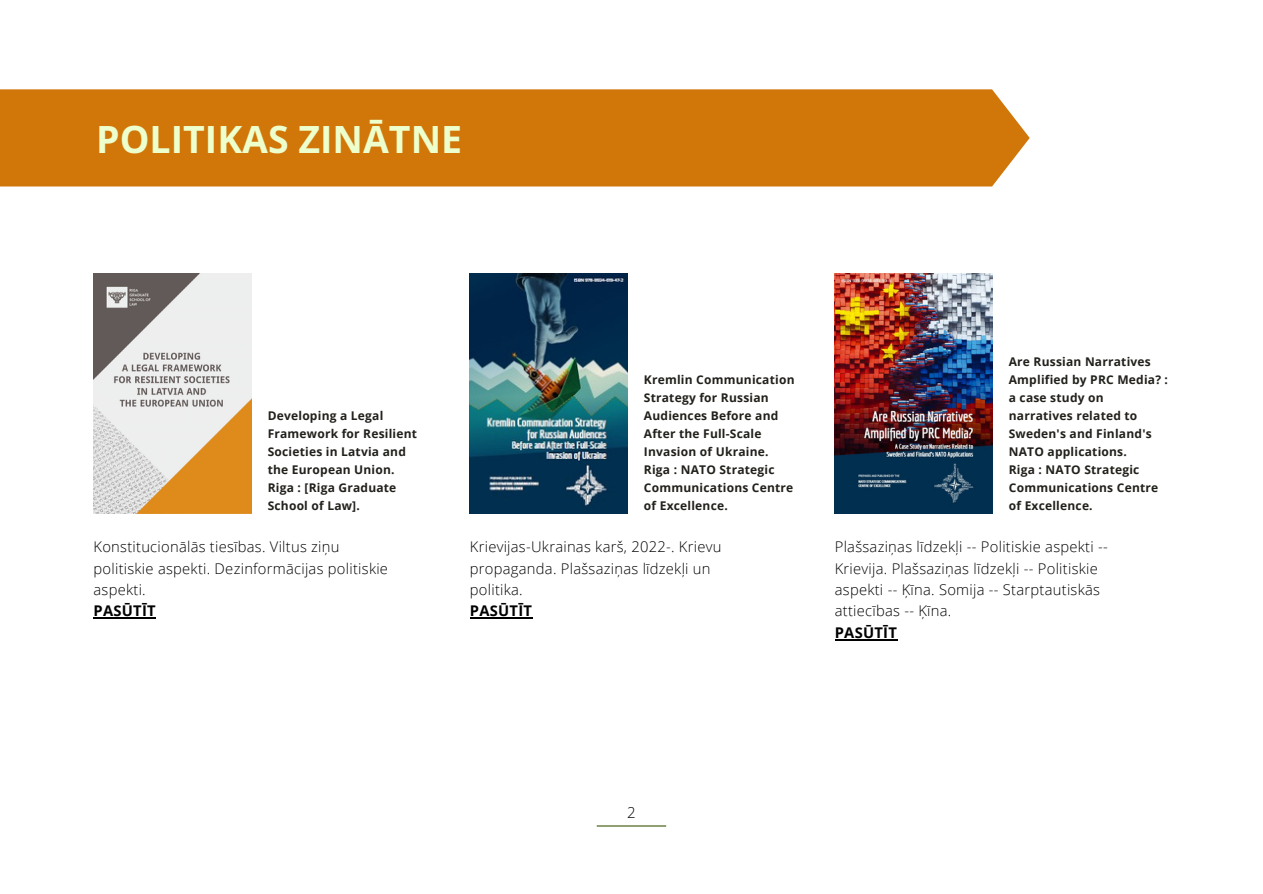
<style>
.page{position:relative;width:1263px;height:894px;background:#fff}
.page>*{position:absolute;margin:0;border:0;box-sizing:border-box;transform-origin:0 0}
.t1{font:700 37.5px "Open Sans";color:#edffcc}
.t2{font:300 15px "Open Sans";color:#000}
.t3{font:300 14.7px/21.3px "Open Sans";letter-spacing:.02em;color:#000}
.t4{font:700 12px/18px "Open Sans";letter-spacing:.02em;color:#22201b}
.s1{font-weight:700}
</style>
<div class="page">
<hr style="left:597px;top:825px;width:69px;height:1px;background:#3b5704">
<div style="left:0;top:89px;width:1029px;height:97px;background:#d17609"></div>
<img style="left:94px;top:274px;width:157px;height:239px">
<img style="left:470px;top:274px;width:157px;height:239px">
<img style="left:835px;top:274px;width:157px;height:239px">
<hr style="left:94px;top:617px;width:62px;height:1px;background:#000">
<hr style="left:470px;top:617px;width:62px;height:1px;background:#000">
<hr style="left:835px;top:638px;width:62px;height:2px;background:#000">
<p class="t1" style="left:96px;top:112px;width:367px">POLITIKAS ZINĀTNE</p>
<h2 class="t4" style="left:268px;top:406px;width:151px">Developing a Legal<br>Framework for Resilient<br>Societies in Latvia and the European Union.</h2>
<p class="t4" style="left:268px;top:478px;width:130px">Riga : [Riga Graduate<br>School of Law].</p>
<p class="t3" style="left:94px;top:535px;width:296px">Konstitucionālās tiesības. Viltus ziņu politiskie aspekti. Dezinformācijas politiskie aspekti.<br><span class="s1">PASŪTĪT</span></p>
<h2 class="t4" style="left:644px;top:370px;width:152px">Kremlin Communication<br>Strategy for Russian<br>Audiences Before and<br>After the Full-Scale<br>Invasion of Ukraine.</h2>
<p class="t4" style="left:644px;top:460px;width:151px">Riga : NATO Strategic<br>Communications Centre of Excellence.</p>
<p class="t3" style="left:470px;top:535px;width:253px">Krievijas-Ukrainas karš, 2022-. Krievu propaganda. Plašsaziņas līdzekļi un politika.<br><span class="s1">PASŪTĪT</span></p>
<h2 class="t4" style="left:1009px;top:352px;width:161px">Are Russian Narratives<br>Amplified by PRC Media? : a case study on narratives related to<br>Sweden's and Finland's<br>NATO applications.</h2>
<p class="t4" style="left:1009px;top:460px;width:151px">Riga : NATO Strategic<br>Communications Centre of Excellence.</p>
<p class="t3" style="left:835px;top:535px;width:275px">Plašsaziņas līdzekļi -- Politiskie aspekti -- Krievija. Plašsaziņas līdzekļi -- Politiskie aspekti -- Ķīna. Somija -- Starptautiskās attiecības -- Ķīna.<br><span class="s1">PASŪTĪT</span></p>
<h1 class="t2" style="left:627px;top:801px;width:10px">2</h1>
</div>
